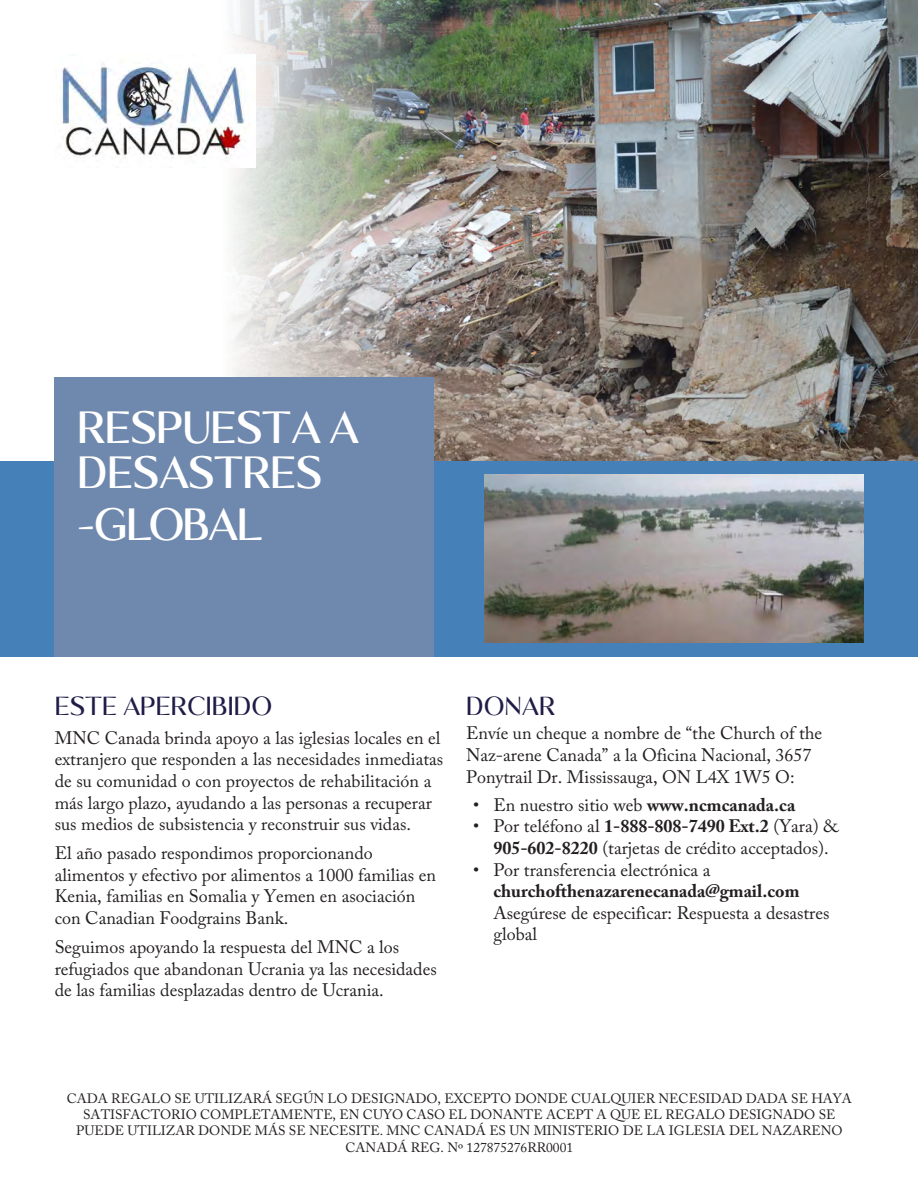
<style>
.page{position:relative;width:918px;height:1188px;background:#fff}
.page>*{position:absolute;margin:0;border:0;box-sizing:border-box;transform-origin:0 0}
.Heading{font:28.5px/45px "Kalista Serif";color:#fff}
.t1{font:18px/21.6px "Adobe Caslon Pro";color:#231f20}
.t2{font:300 16.5px "Kalista Serif";color:#201c48}
.t3{font:13.5px/16.2px "Adobe Caslon Pro";color:#231f20;text-align:center}
.s1{font-weight:700}
</style>
<div class="page">
<img style="left:494px;top:0;width:424px;height:461px">
<img style="left:54px;top:0;width:440px;height:461px">
<div style="left:0;top:461px;width:918px;height:196px;background:#4680b8"></div>
<div style="left:55px;top:377px;width:379px;height:280px;background:#6f88ad"></div>
<img style="left:55px;top:54px;width:200px;height:114px">
<img style="left:485px;top:475px;width:379px;height:168px">
<p class="Heading" style="left:77px;top:411px;width:283px">RESPUESTA A<br>DESASTRES</p>
<p class="Heading" style="left:77px;top:507px;width:187px">-GLOBAL</p>
<p class="t2" style="left:55px;top:699px;width:219px">ESTE APERCIBIDO</p>
<p class="t1" style="left:55px;top:727px;width:390px">MNC Canada brinda apoyo a las iglesias locales en el extranjero que responden a las necesidades inmediatas de su comunidad o con proyectos de rehabilitación a más largo plazo, ayudando a las personas a recuperar sus medios de subsistencia y reconstruir sus vidas.</p>
<p class="t1" style="left:55px;top:842px;width:383px">El año pasado respondimos proporcionando alimentos y efectivo por alimentos a 1000 familias en Kenia, familias en Somalia y Yemen en asociación con Canadian Foodgrains Bank.</p>
<p class="t1" style="left:55px;top:936px;width:384px">Seguimos apoyando la respuesta del MNC a los refugiados que abandonan Ucrania ya las necesidades de las familias desplazadas dentro de Ucrania.</p>
<p class="t2" style="left:466px;top:699px;width:91px">DONAR</p>
<p class="t1" style="left:466px;top:722px;width:358px">Envíe un cheque a nombre de “the Church of the<br>Naz-arene Canada” a la Oficina Nacional, 3657<br>Ponytrail Dr. Mississauga, ON L4X 1W5 O:</p>
<p class="t1" style="left:473px;top:794px;width:324px">• En nuestro sitio web <span class="s1">www.ncmcanada.ca</span></p>
<p class="t1" style="left:493px;top:815px;width:346px;text-indent:-20px">• Por teléfono al <span class="s1">1-888-808-7490 Ext.2</span> (Yara) &amp;<br><span class="s1">905-602-8220</span> (tarjetas de crédito acceptados).</p>
<p class="t1" style="left:493px;top:859px;width:338px;text-indent:-20px">• Por transferencia electrónica a <span class="s1">churchofthenazarenecanada@gmail.com </span>Asegúrese de especificar: Respuesta a desastres global</p>
<p class="t3" style="left:67px;top:1090px;width:787px">CADA REGALO SE UTILIZARÁ SEGÚN LO DESIGNADO, EXCEPTO DONDE CUALQUIER NECESIDAD DADA SE HAYA SATISFACTORIO COMPLETAMENTE, EN CUYO CASO EL DONANTE ACEPT A QUE EL REGALO DESIGNADO SE PUEDE UTILIZAR DONDE MÁS SE NECESITE. MNC CANADÁ ES UN MINISTERIO DE LA IGLESIA DEL NAZARENO CANADÁ REG. Nº 127875276RR0001</p>
</div>
